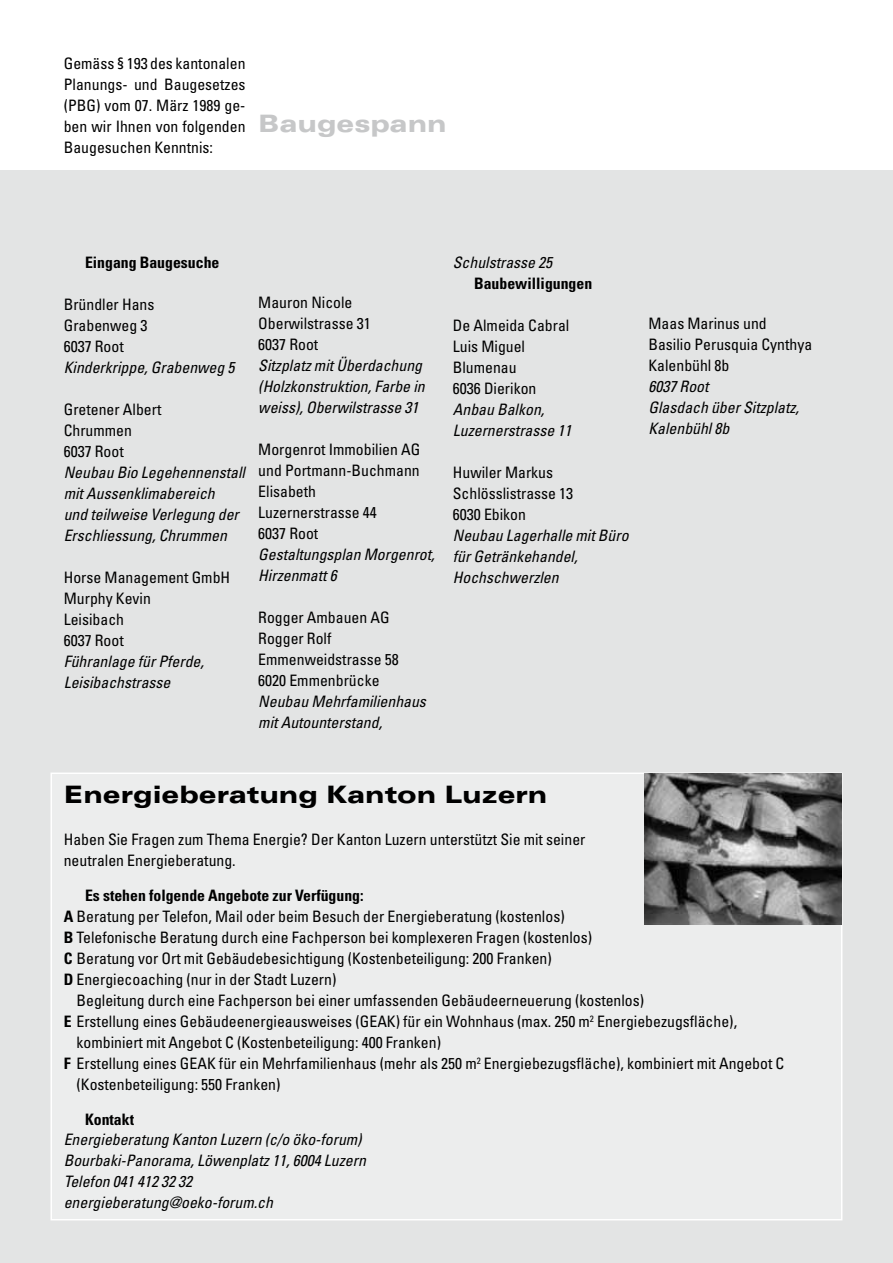
<style>
.page{position:relative;width:893px;height:1263px;background:#fff}
.page>*{position:absolute;margin:0;border:0;box-sizing:border-box;transform-origin:0 0}
.t1{font:900 expanded 24px "Univers";color:#000}
.t2{font:900 expanded 24px "Univers";color:#c6c7c8}
.t3{font:condensed 15.75px/21px "Univers";color:#000}
.t4{font:italic condensed 15.75px/21px "Univers";color:#000}
.t5{font:700 condensed 15.75px "Univers";color:#000}
.s1{font-weight:700}
</style>
<div class="page">
<div style="left:0;top:170px;width:893px;height:1093px;background:#e3e4e4"></div>
<div style="left:50px;top:772px;width:792px;height:448px;background:#eceded;border:2px solid #fff"></div>
<img style="left:644px;top:774px;width:197px;height:151px">
<p class="t3" style="left:64px;top:53px;width:183px;text-align:justify">Gemäss § 193 des kantonalen Planungs- und Baugesetzes (PBG) vom 07. März 1989 ge&shy;ben wir Ihnen von folgenden Baugesuchen Kenntnis:</p>
<h1 class="t2" style="left:258px;top:109px;width:190px">Baugespann</h1>
<p class="t5" style="left:85px;top:252px;width:136px">Eingang Baugesuche</p>
<p class="t3" style="left:64px;top:293px;width:92px">Bründler Hans<br>Grabenweg 3<br>6037 Root</p>
<p class="t4" style="left:64px;top:356px;width:172px">Kinderkrippe, Grabenweg 5</p>
<p class="t3" style="left:64px;top:398px;width:99px">Gretener Albert<br>Chrummen<br>6037 Root</p>
<p class="t4" style="left:64px;top:461px;width:183px">Neubau Bio Legehennenstall mit Aussenklimabereich<br>und teilweise Verlegung der<br>Erschliessung, Chrummen</p>
<p class="t3" style="left:64px;top:566px;width:168px">Horse Management GmbH<br>Murphy Kevin<br>Leisibach<br>6037 Root</p>
<p class="t4" style="left:64px;top:650px;width:142px">Führanlage für Pferde,<br>Leisibachstrasse</p>
<p class="t3" style="left:258px;top:292px;width:114px">Mauron Nicole<br>Oberwilstrasse 31<br>6037 Root</p>
<p class="t4" style="left:258px;top:355px;width:168px">Sitzplatz mit Überdachung (Holzkonstruktion, Farbe in weiss), Oberwilstrasse 31</p>
<p class="t3" style="left:258px;top:439px;width:164px">Morgenrot Immobilien AG und Portmann-Buchmann<br>Elisabeth<br>Luzernerstrasse 44<br>6037 Root</p>
<p class="t4" style="left:258px;top:544px;width:178px">Gestaltungsplan Morgenrot,<br>Hirzenmatt 6</p>
<p class="t3" style="left:258px;top:607px;width:142px">Rogger Ambauen AG<br>Rogger Rolf<br>Emmenweidstrasse 58<br>6020 Emmenbrücke</p>
<p class="t4" style="left:258px;top:691px;width:169px">Neubau Mehrfamilienhaus mit Autounterstand,</p>
<p class="t4" style="left:453px;top:251px;width:101px">Schulstrasse 25</p>
<p class="t5" style="left:474px;top:273px;width:120px">Baubewilligungen</p>
<p class="t3" style="left:453px;top:314px;width:118px">De Almeida Cabral<br>Luis Miguel<br>Blumenau<br>6036 Dierikon</p>
<p class="t4" style="left:453px;top:398px;width:120px">Anbau Balkon,<br>Luzernerstrasse 11</p>
<p class="t3" style="left:453px;top:461px;width:122px">Huwiler Markus<br>Schlösslistrasse 13<br>6030 Ebikon</p>
<p class="t4" style="left:453px;top:524px;width:177px">Neubau Lagerhalle mit Büro für Getränkehandel,<br>Hochschwerzlen</p>
<p class="t3" style="left:648px;top:313px;width:165px">Maas Marinus und<br>Basilio Perusquia Cynthya<br>Kalenbühl 8b</p>
<p class="t4" style="left:648px;top:376px;width:152px">6037 Root<br>Glasdach über Sitzplatz,<br>Kalenbühl 8b</p>
<h1 class="t1" style="left:64px;top:781px;width:485px">Energieberatung Kanton Luzern</h1>
<p class="t3" style="left:64px;top:829px;width:523px">Haben Sie Fragen zum Thema Energie? Der Kanton Luzern unterstützt Sie mit seiner neutralen Energieberatung.</p>
<p class="t3" style="left:64px;top:885px;width:530px;text-indent:21px"><span class="s1">Es stehen folgende Angebote zur Verfügung:<br>A</span> Beratung per Telefon, Mail oder beim Besuch der Energieberatung (kostenlos)<br><span class="s1">B</span> Telefonische Beratung durch eine Fachperson bei komplexeren Fragen (kostenlos)<br><span class="s1">C</span> Beratung vor Ort mit Gebäudebesichtigung (Kostenbeteiligung: 200 Franken)<br><span class="s1">D</span> Energiecoaching (nur in der Stadt Luzern)</p>
<p class="t3" style="left:77px;top:990px;width:569px">Begleitung durch eine Fachperson bei einer umfassenden Gebäudeerneuerung (kostenlos)</p>
<p class="t3" style="left:64px;top:1011px;width:675px"><span class="s1">E</span> Erstellung eines Gebäudeenergieausweises (GEAK) für ein Wohnhaus (max. 250 m<sup>2</sup> Energiebezugsfläche),</p>
<p class="t3" style="left:77px;top:1032px;width:366px">kombiniert mit Angebot C (Kostenbeteiligung: 400 Franken)</p>
<p class="t3" style="left:64px;top:1053px;width:722px"><span class="s1">F</span> Erstellung eines GEAK für ein Mehrfamilienhaus (mehr als 250 m<sup>2</sup> Energiebezugsfläche), kombiniert mit Angebot C</p>
<p class="t3" style="left:77px;top:1074px;width:206px">(Kostenbeteiligung: 550 Franken)</p>
<p class="t5" style="left:85px;top:1109px;width:51px">Kontakt</p>
<p class="t4" style="left:64px;top:1129px;width:304px">Energieberatung Kanton Luzern (c/o öko-forum)<br>Bourbaki-Panorama, Löwenplatz 11, 6004 Luzern Telefon 041 412 32 32 energieberatung@oeko-forum.ch</p>
</div>
